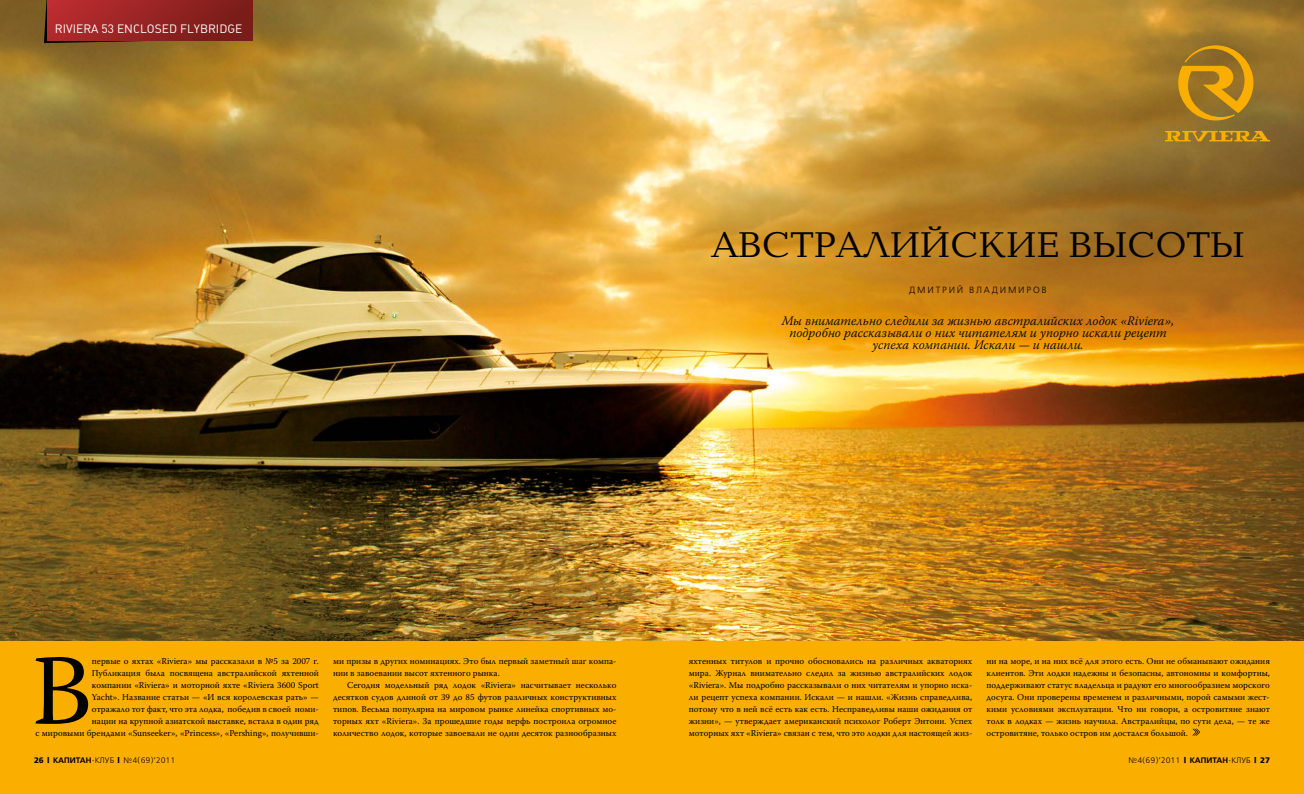
<style>
.page{position:relative;width:1304px;height:794px;background:#f9ae00}
.page>*{position:absolute;margin:0;border:0;box-sizing:border-box;transform-origin:0 0}
.t1{font:100px "Warnock Pro";color:#000}
.t2{font:37px "Baltica C";color:#000}
.t3{font:italic 300 13px/12px "Warnock Pro";color:#000;text-align:center}
.t4{font:12px "Plumb";color:#fff}
.t5{font:9px/12px "Warnock Pro";color:#000;text-align:justify}
.t6{font:9px "Free Set Light C";letter-spacing:.2em;color:#000}
.t7{font:8px "Free Set Light C";color:#000}
.s1{font-family:"Free Set Bold C"}
.s2{font-family:"Free Set Extra Bold C"}
.s3{font-family:"Free Set Demi C"}
</style>
<div class="page">
<img style="left:0;top:0;width:1304px;height:641px">
<svg style="left:1178px;top:45px;width:75px;height:75px"></svg>
<svg style="left:1165px;top:131px;width:105px;height:10px"></svg>
<svg style="left:44px;top:0;width:209px;height:43px"></svg>
<div style="left:47px;top:0;width:206px;height:41px;background:linear-gradient(to right,#b82b2e,#751c17)"></div>
<svg style="left:1192px;top:729px;width:8px;height:6px"></svg>
<h3 class="t4" style="left:55px;top:22px;width:189px">RIVIERA 53 ENCLOSED FLYBRIDGE</h3>
<h2 class="t2" style="left:711px;top:225px;width:535px">АВСТРАЛИЙСКИЕ ВЫСОТЫ</h2>
<p class="t6" style="left:909px;top:285px;width:139px">ДМИТРИЙ ВЛАДИМИРОВ</p>
<h3 class="t3" style="left:782px;top:315px;width:394px">Мы внимательно следили за жизнью австралийских лодок «Riviera», подробно рассказывали о них читателям и упорно искали рецепт успеха компании. Искали — и нашли.</h3>
<h1 class="t1" style="left:32px;top:630px;width:62px">В</h1>
<p class="t5" style="left:35px;top:654px;width:285px;text-align:right">первые о яхтах «Riviera» мы рассказали в №5 за 2007 г.<br>Публикация была посвящена австралийской яхтенной<br>компании «Riviera» и моторной яхте «Riviera 3600 Sport<br>Yacht». Название статьи — «И вся королевская рать» —<br>отражало тот факт, что эта лодка, победив в своей номи-<br>нации на крупной азиатской выставке, встала в один ряд<br>с мировыми брендами «Sunseeker», «Princess», «Pershing», получивши-</p>
<p class="t5" style="left:333px;top:654px;width:285px">ми призы в других номинациях. Это был первый заметный шаг компа&shy;нии в завоевании высот яхтенного рынка.</p>
<p class="t5" style="left:333px;top:678px;width:285px;text-indent:14px">Сегодня модельный ряд лодок «Riviera» насчитывает несколько десятков судов длиной от 39 до 85 футов различных конструктивных типов. Весьма популярна на мировом рынке линейка спортивных мо&shy;торных яхт «Riviera». За прошедшие годы верфь построила огромное количество лодок, которые завоевали не один десяток разнообразных</p>
<p class="t5" style="left:689px;top:654px;width:285px">яхтенных титулов и прочно обосновались на различных акваториях мира. Журнал внимательно следил за жизнью австралийских лодок «Riviera». Мы подробно рассказывали о них читателям и упорно иска&shy;ли рецепт успеха компании. Искали — и нашли. «Жизнь справедлива, потому что в ней всё есть как есть. Несправедливы наши ожидания от жизни», — утверждает американский психолог Роберт Энтони. Успех моторных яхт «Riviera» связан с тем, что это лодки для настоящей жиз-</p>
<p class="t5" style="left:986px;top:654px;width:285px">ни на море, и на них всё для этого есть. Они не обманывают ожидания клиентов. Эти лодки надежны и безопасны, автономны и комфортны, поддерживают статус владельца и радуют его многообразием морского досуга. Они проверены временем и различными, порой самыми жест&shy;кими условиями эксплуатации. Что ни говори, а островитяне знают толк в лодках — жизнь научила. Австралийцы, по сути дела, — те же островитяне, только остров им достался большой.</p>
<p class="t7" style="left:34px;top:756px;width:143px"><span class="s1">26</span> <span class="s2">|</span> <span class="s3">КАПИТАН</span>-КЛУБ <span class="s2">|</span> №4(69)’2011</p>
<p class="t7" style="left:1128px;top:756px;width:143px">№4(69)’2011 <span class="s2">|</span> <span class="s3">КАПИТАН</span>-КЛУБ <span class="s2">|</span> <span class="s1">27</span></p>
</div>
